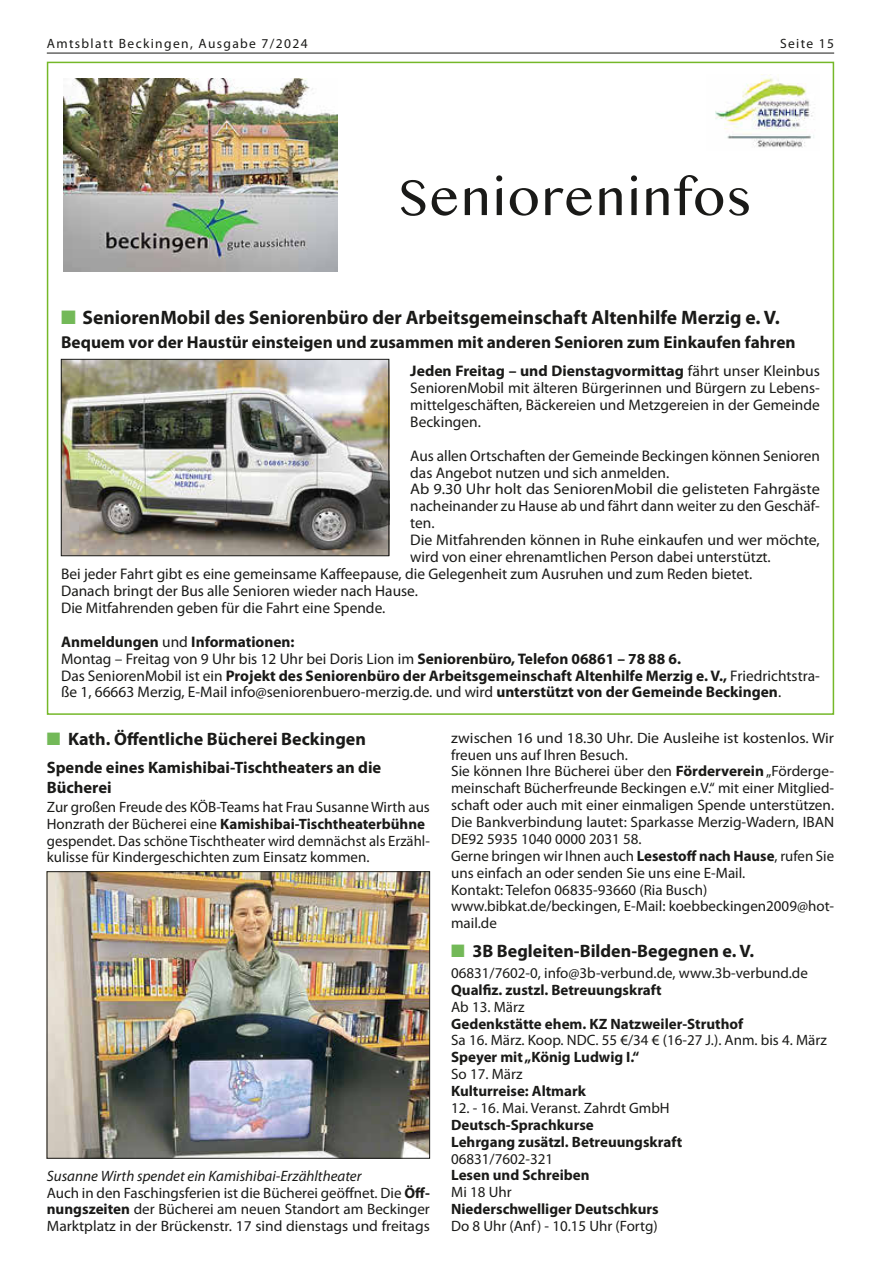
<style>
.page{position:relative;width:881px;height:1263px;background:#fff}
.page>*{position:absolute;margin:0;border:0;box-sizing:border-box;transform-origin:0 0}
.t1{font:52.95px "Myanmar MN";color:#1a1a18}
.t2{font:700 19.5px "Myriad Pro";color:#1a1a18}
.t3{font:700 18px "Myriad Pro";color:#1a1a18}
.t4{font:700 17.25px "Myriad Pro";color:#1a1a18}
.t5{font:700 16.5px/20px "Myriad Pro";color:#1a1a18}
.t6{font:15.3px/17px "Myriad Pro";color:#1a1a18;text-align:justify}
.t7{font:700 15.3px/17px "Myriad Pro";color:#1a1a18}
.t8{font:15.3px "Myriad Pro";color:#1a1a18;scale:1.06 1}
.t9{font:15px/16.6px "Myriad Pro";color:#1a1a18}
.t10{font:15px/17px "Myriad Pro";color:#1a1a18;scale:1.06 1}
.t11{font:700 15px/16.8px "Myriad Pro";color:#1a1a18}
.t12{font:13.5px "Myriad Pro";letter-spacing:.1em;color:#1a1a18}
.s1{color:#73b958}
.s2{font-weight:700}
.s3{font-weight:400}
.s4{font-style:italic}
</style>
<div class="page">
<hr style="left:47px;top:53px;width:786px;height:1px;background:#1a1a18">
<img style="left:49px;top:873px;width:378px;height:283px">
<div style="left:47px;top:871px;width:382px;height:287px;border:1px solid #1a1a18"></div>
<div style="left:47px;top:62px;width:786px;height:653px;background:#fff;border:2px solid #75b828"></div>
<img style="left:64px;top:78px;width:273px;height:193px">
<img style="left:715px;top:75px;width:99px;height:73px">
<img style="left:63px;top:361px;width:324px;height:193px">
<div style="left:61px;top:359px;width:328px;height:197px;border:1px solid #1a1a18"></div>
<p class="t12" style="left:47px;top:35px;width:262px">Amtsblatt Beckingen, Ausgabe 7/2024</p>
<p class="t12" style="left:779px;top:35px;width:55px">Seite 15</p>
<h1 class="t1" style="left:397px;top:166px;width:355px">Senioreninfos</h1>
<h2 class="t2" style="left:61px;top:305px;width:718px"><span class="s1">■</span> SeniorenMobil des Seniorenbüro der Arbeitsgemeinschaft Altenhilfe Merzig e. V.</h2>
<p class="t4" style="left:61px;top:330px;width:735px">Bequem vor der Haustür einsteigen und zusammen mit anderen Senioren zum Einkaufen fahren</p>
<p class="t6" style="left:410px;top:362px;width:411px"><span class="s2">Jeden Freitag – und Dienstagvormittag</span> fährt unser Kleinbus SeniorenMobil mit älteren Bürgerinnen und Bürgern zu Lebens&shy;mittelgeschäften, Bäckereien und Metzgereien in der Gemeinde Beckingen.</p>
<p class="t6" style="left:410px;top:447px;width:411px">Aus allen Ortschaften der Gemeinde Beckingen können Senioren</p>
<p class="t6" style="left:410px;top:464px;width:260px">das Angebot nutzen und sich anmelden.</p>
<p class="t8" style="left:410px;top:480px;width:388px">Ab 9.30 Uhr holt das SeniorenMobil die gelisteten Fahrgäste</p>
<p class="t6" style="left:410px;top:497px;width:411px">nacheinander zu Hause ab und fährt dann weiter zu den Geschäf-</p>
<p class="t6" style="left:410px;top:514px;width:26px">ten.</p>
<p class="t6" style="left:410px;top:531px;width:411px">Die Mitfahrenden können in Ruhe einkaufen und wer möchte,</p>
<p class="t6" style="left:410px;top:548px;width:362px">wird von einer ehrenamtlichen Person dabei unterstützt.</p>
<p class="t6" style="left:61px;top:565px;width:692px">Bei jeder Fahrt gibt es eine gemeinsame Kaffeepause, die Gelegenheit zum Ausruhen und zum Reden bietet.</p>
<p class="t6" style="left:61px;top:582px;width:358px">Danach bringt der Bus alle Senioren wieder nach Hause.</p>
<p class="t6" style="left:61px;top:599px;width:325px">Die Mitfahrenden geben für die Fahrt eine Spende.</p>
<p class="t7" style="left:61px;top:632px;width:760px">Anmeldungen <span class="s3">und</span> Informationen:<br><span class="s3">Montag – Freitag von 9 Uhr bis 12 Uhr bei Doris Lion im</span> Seniorenbüro, Telefon 06861 – 78 88 6.<br><span class="s3">Das SeniorenMobil ist ein</span> Projekt des Seniorenbüro der Arbeitsgemeinschaft Altenhilfe Merzig e. V., <span class="s3">Friedrichtstra&shy;ße 1, 66663 Merzig, E-Mail info@seniorenbuero-merzig.de. und wird</span> unterstützt von der Gemeinde Beckingen<span class="s3">.</span></p>
<p class="t3" style="left:47px;top:727px;width:320px"><span class="s1">■</span> Kath. Öffentliche Bücherei Beckingen</p>
<p class="t5" style="left:47px;top:757px;width:336px">Spende eines Kamishibai-Tischtheaters an die<br>Bücherei</p>
<p class="t9" style="left:47px;top:799px;width:384px">Zur großen Freude des KÖB-Teams hat Frau Susanne Wirth aus Honzrath der Bücherei eine <span class="s2">Kamishibai-Tischtheaterbühne </span>gespendet. Das schöne Tischtheater wird demnächst als Erzähl&shy;kulisse für Kindergeschichten zum Einsatz kommen.</p>
<p class="t9" style="left:47px;top:1167px;width:384px"><span class="s4">Susanne Wirth spendet ein Kamishibai-Erzähltheater<br></span>Auch in den Faschingsferien ist die Bücherei geöffnet. Die <span class="s2">Öff&shy;nungszeiten</span> der Bücherei am neuen Standort am Beckinger Marktplatz in der Brückenstr. 17 sind dienstags und freitags</p>
<p class="t10" style="left:451px;top:729px;width:363px">zwischen 16 und 18.30 Uhr. Die Ausleihe ist kostenlos. Wir freuen uns auf Ihren Besuch.<br>Sie können Ihre Bücherei über den <span class="s2">Förderverein</span> „Förderge&shy;meinschaft Bücherfreunde Beckingen e.V.“ mit einer Mitglied&shy;schaft oder auch mit einer einmaligen Spende unterstützen.<br>Die Bankverbindung lautet: Sparkasse Merzig-Wadern, IBAN DE92 5935 1040 0000 2031 58.<br>Gerne bringen wir Ihnen auch <span class="s2">Lesestoff nach Hause</span>, rufen Sie uns einfach an oder senden Sie uns eine E-Mail.<br>Kontakt: Telefon 06835-93660 (Ria Busch) www.bibkat.de/beckingen, E-Mail: koebbeckingen2009@hot&shy;mail.de</p>
<p class="t3" style="left:451px;top:939px;width:303px"><span class="s1">■</span> 3B Begleiten-Bilden-Begegnen e. V.</p>
<p class="t9" style="left:451px;top:964px;width:358px">06831/7602-0, info@3b-verbund.de, www.3b-verbund.de</p>
<p class="t11" style="left:451px;top:981px;width:212px">Qualfiz. zustzl. Betreuungskraft</p>
<p class="t9" style="left:451px;top:998px;width:75px">Ab 13. März</p>
<p class="t11" style="left:451px;top:1014px;width:293px">Gedenkstätte ehem. KZ Natzweiler-Struthof</p>
<p class="t9" style="left:451px;top:1032px;width:377px">Sa 16. März. Koop. NDC. 55 €/34 € (16-27 J.). Anm. bis 4. März</p>
<p class="t11" style="left:451px;top:1048px;width:190px">Speyer mit „König Ludwig I.“</p>
<p class="t9" style="left:451px;top:1065px;width:73px">So 17. März</p>
<p class="t11" style="left:451px;top:1082px;width:136px">Kulturreise: Altmark</p>
<p class="t9" style="left:451px;top:1099px;width:220px">12. - 16. Mai. Veranst. Zahrdt GmbH</p>
<p class="t11" style="left:451px;top:1116px;width:232px">Deutsch-Sprachkurse<br>Lehrgang zusätzl. Betreuungskraft</p>
<p class="t9" style="left:451px;top:1150px;width:104px">06831/7602-321</p>
<p class="t11" style="left:451px;top:1166px;width:140px">Lesen und Schreiben</p>
<p class="t9" style="left:451px;top:1184px;width:62px">Mi 18 Uhr</p>
<p class="t11" style="left:451px;top:1200px;width:209px">Niederschwelliger Deutschkurs</p>
<p class="t9" style="left:451px;top:1217px;width:208px">Do 8 Uhr (Anf) - 10.15 Uhr (Fortg)</p>
</div>
